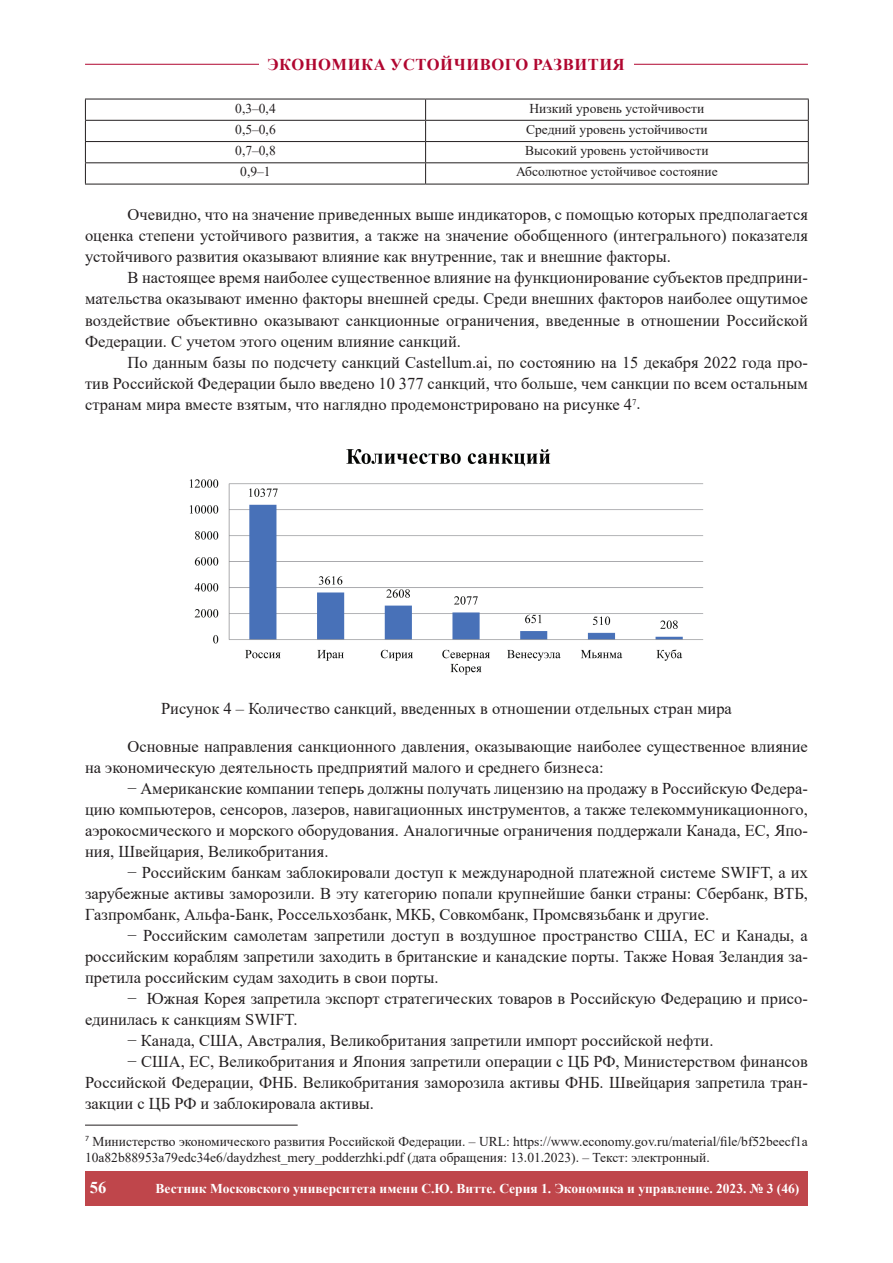
<style>
.page{position:relative;width:893px;height:1263px;background:#fff}
.page>*{position:absolute;margin:0;border:0;box-sizing:border-box;transform-origin:0 0}
.t1{font:16.5px/21px "Times New Roman";color:#231f20;text-align:justify}
.t2{font:700 16.5px "Times New Roman";letter-spacing:.035em;color:#b00630}
.t3{font:700 16.5px "Times New Roman";color:#fff}
.t4{font:13.5px/16.2px "Times New Roman";color:#231f20}
.t5{font:700 13.5px "Times New Roman";color:#fff}
</style>
<div class="page">
<hr style="left:85px;top:64px;width:723px;height:1px;background:#b00630">
<div style="left:259px;top:59px;width:374px;height:11px;background:#fff"></div>
<div style="left:85px;top:1171px;width:723px;height:34px;background:#bf464b"></div>
<hr style="left:85px;top:99px;width:341px;height:1px;background:#231f20">
<hr style="left:426px;top:99px;width:383px;height:1px;background:#231f20">
<hr style="left:85px;top:120px;width:341px;height:1px;background:#231f20">
<hr style="left:426px;top:120px;width:383px;height:1px;background:#231f20">
<hr style="left:85px;top:141px;width:341px;height:1px;background:#231f20">
<hr style="left:426px;top:141px;width:383px;height:1px;background:#231f20">
<hr style="left:85px;top:162px;width:341px;height:1px;background:#231f20">
<hr style="left:426px;top:162px;width:383px;height:1px;background:#231f20">
<hr style="left:85px;top:184px;width:341px;height:1px;background:#231f20">
<hr style="left:426px;top:184px;width:383px;height:1px;background:#231f20">
<svg style="left:85px;top:99px;width:1px;height:85px"></svg>
<svg style="left:425px;top:99px;width:1px;height:85px"></svg>
<svg style="left:808px;top:99px;width:1px;height:85px"></svg>
<img style="left:189px;top:449px;width:515px;height:226px">
<hr style="left:85px;top:1125px;width:213px;height:1px;background:#231f20">
<p class="t2" style="left:267px;top:52px;width:359px">ЭКОНОМИКА УСТОЙЧИВОГО РАЗВИТИЯ</p>
<p class="t4" style="left:235px;top:100px;width:42px">0,3–0,4</p>
<p class="t4" style="left:529px;top:100px;width:176px">Низкий уровень устойчивости</p>
<p class="t4" style="left:235px;top:121px;width:42px">0,5–0,6</p>
<p class="t4" style="left:526px;top:121px;width:183px">Средний уровень устойчивости</p>
<p class="t4" style="left:235px;top:142px;width:42px">0,7–0,8</p>
<p class="t4" style="left:525px;top:142px;width:185px">Высокий уровень устойчивости</p>
<p class="t4" style="left:240px;top:163px;width:32px">0,9–1</p>
<p class="t4" style="left:516px;top:163px;width:203px">Абсолютное устойчивое состояние</p>
<p class="t1" style="left:85px;top:204px;width:724px;text-indent:43px">Очевидно, что на значение приведенных выше индикаторов, с помощью которых предполагается оценка степени устойчивого развития, а также на значение обобщенного (интегрального) показателя устойчивого развития оказывают влияние как внутренние, так и внешние факторы.</p>
<p class="t1" style="left:85px;top:267px;width:724px;text-indent:43px">В настоящее время наиболее существенное влияние на функционирование субъектов предприни&shy;мательства оказывают именно факторы внешней среды. Среди внешних факторов наиболее ощутимое воздействие объективно оказывают санкционные ограничения, введенные в отношении Российской Федерации. С учетом этого оценим влияние санкций.</p>
<p class="t1" style="left:85px;top:351px;width:724px;text-indent:43px">По данным базы по подсчету санкций Castellum.ai, по состоянию на 15 декабря 2022 года про&shy;тив Российской Федерации было введено 10 377 санкций, что больше, чем санкции по всем остальным странам мира вместе взятым, что наглядно продемонстрировано на рисунке 4<sup>7</sup>.</p>
<p class="t1" style="left:161px;top:697px;width:572px">Рисунок 4 – Количество санкций, введенных в отношении отдельных стран мира</p>
<p class="t1" style="left:85px;top:735px;width:724px;text-indent:43px">Основные направления санкционного давления, оказывающие наиболее существенное влияние на экономическую деятельность предприятий малого и среднего бизнеса:</p>
<p class="t1" style="left:85px;top:777px;width:724px;text-indent:43px">− Американские компании теперь должны получать лицензию на продажу в Российскую Федера&shy;цию компьютеров, сенсоров, лазеров, навигационных инструментов, а также телекоммуникационного, аэрокосмического и морского оборудования. Аналогичные ограничения поддержали Канада, ЕС, Япо&shy;ния, Швейцария, Великобритания.</p>
<p class="t1" style="left:85px;top:861px;width:724px;text-indent:43px">− Российским банкам заблокировали доступ к международной платежной системе SWIFT, а их зарубежные активы заморозили. В эту категорию попали крупнейшие банки страны: Сбербанк, ВТБ, Газпромбанк, Альфа-Банк, Россельхозбанк, МКБ, Совкомбанк, Промсвязьбанк и другие.</p>
<p class="t1" style="left:85px;top:924px;width:724px;text-indent:43px">− Российским самолетам запретили доступ в воздушное пространство США, ЕС и Канады, а российским кораблям запретили заходить в британские и канадские порты. Также Новая Зеландия за&shy;претила российским судам заходить в свои порты.</p>
<p class="t1" style="left:128px;top:987px;width:682px">− Южная Корея запретила экспорт стратегических товаров в Российскую Федерацию и присо-</p>
<p class="t1" style="left:85px;top:1008px;width:214px">единилась к санкциям SWIFT.</p>
<p class="t1" style="left:128px;top:1029px;width:587px">− Канада, США, Австралия, Великобритания запретили импорт российской нефти.</p>
<p class="t1" style="left:128px;top:1050px;width:682px">− США, ЕС, Великобритания и Япония запретили операции с ЦБ РФ, Министерством финансов</p>
<p class="t1" style="left:85px;top:1071px;width:724px">Российской Федерации, ФНБ. Великобритания заморозила активы ФНБ. Швейцария запретила тран-</p>
<p class="t1" style="left:85px;top:1092px;width:290px">закции с ЦБ РФ и заблокировала активы.</p>
<p class="t4" style="left:85px;top:1132px;width:724px"><sup>7</sup> Министерство экономического развития Российской Федерации. – URL: https://www.economy.gov.ru/material/file/bf52beecf1a<br>10a82b88953a79edc34e6/daydzhest_mery_podderzhki.pdf (дата обращения: 13.01.2023). – Текст: электронный.</p>
<p class="t3" style="left:90px;top:1175px;width:18px">56</p>
<p class="t5" style="left:156px;top:1179px;width:645px">Вестник Московского университета имени С.Ю. Витте. Серия 1. Экономика и управление. 2023. № 3 (46)</p>
</div>
